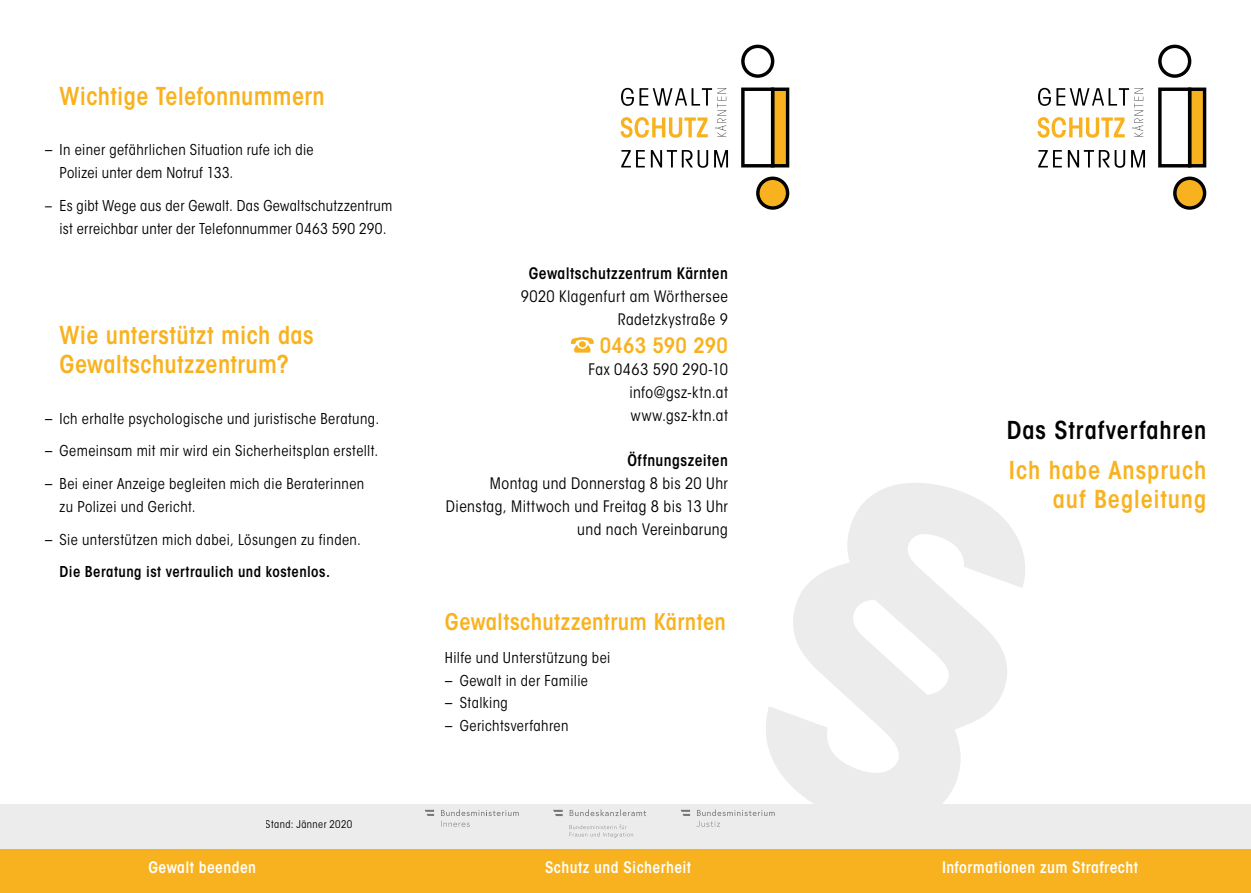
<style>
.page{position:relative;width:1251px;height:893px;background:#fff}
.page>*{position:absolute;margin:0;border:0;box-sizing:border-box;transform-origin:0 0}
.t1{font:600 condensed 24.5px/29.4px "ITC Avant Garde Std";letter-spacing:.015em;color:#f9b21f}
.t2{font:600 condensed 24.5px/29.4px "ITC Avant Garde Std";letter-spacing:.04em;color:#f9b21f;text-align:right}
.t3{font:600 condensed 24.5px "ITC Avant Garde Std";letter-spacing:.04em;color:#000}
.t4{font:600 condensed 22.75px "ITC Avant Garde Std";letter-spacing:.015em;color:#f9b21f}
.t5{font:600 condensed 21px "ITC Avant Garde Std";letter-spacing:.015em;color:#f9b21f}
.t6{font:condensed 15.75px/22.8px "ITC Avant Garde Std";letter-spacing:.025em;color:#000;text-align:right}
.t7{font:600 condensed 15.75px "ITC Avant Garde Std";letter-spacing:.03em;color:#fff}
.t8{font:600 condensed 15.75px "ITC Avant Garde Std";letter-spacing:.025em;color:#000}
.t9{font:condensed 14.88px/22.8px "ITC Avant Garde Std";letter-spacing:.025em;color:#000}
.t10{font:condensed 10.5px "ITC Avant Garde Std";letter-spacing:.04em;color:#000}
.s1{font-size:15.75px}
.s2{font-weight:600}
</style>
<div class="page">
<svg style="left:766px;top:483px;width:259px;height:321px;fill:#ececed"></svg>
<svg style="left:1159px;top:46px;width:30px;height:30px"></svg>
<div style="left:1157px;top:45px;width:33px;height:33px;border:3px solid #000;border-radius:50%"></div>
<svg style="left:1174px;top:178px;width:30px;height:30px"></svg>
<div style="left:1172px;top:177px;width:33px;height:33px;border:3px solid #000;border-radius:50%"></div>
<svg style="left:1038px;top:150px;width:23px;height:17px"></svg>
<svg style="left:1067px;top:150px;width:57px;height:18px"></svg>
<svg style="left:1131px;top:150px;width:13px;height:17px"></svg>
<div style="left:1187px;top:88px;width:18px;height:79px;background:#f9b21f;border:3px solid #000"></div>
<div style="left:1157px;top:88px;width:33px;height:79px;background:#fff;border:3px solid #000"></div>
<svg style="left:1037px;top:88px;width:105px;height:50px"></svg>
<div style="left:0;top:848px;width:1250px;height:45px;background:#f9b21f"></div>
<div style="left:0;top:804px;width:1250px;height:44px;background:#ececed"></div>
<svg style="left:742px;top:46px;width:30px;height:30px"></svg>
<div style="left:741px;top:45px;width:33px;height:33px;border:3px solid #000;border-radius:50%"></div>
<svg style="left:757px;top:178px;width:30px;height:30px"></svg>
<div style="left:756px;top:177px;width:33px;height:33px;border:3px solid #000;border-radius:50%"></div>
<svg style="left:621px;top:150px;width:9px;height:17px"></svg>
<svg style="left:636px;top:150px;width:8px;height:17px"></svg>
<svg style="left:650px;top:150px;width:58px;height:18px"></svg>
<svg style="left:714px;top:150px;width:14px;height:17px"></svg>
<div style="left:770px;top:88px;width:19px;height:79px;background:#f9b21f;border:3px solid #000"></div>
<div style="left:741px;top:88px;width:33px;height:79px;background:#fff;border:3px solid #000"></div>
<svg style="left:620px;top:88px;width:106px;height:50px"></svg>
<svg style="left:570px;top:337px;width:24px;height:16px"></svg>
<svg style="left:441px;top:809px;width:77px;height:18px"></svg>
<svg style="left:425px;top:810px;width:9px;height:6px"></svg>
<svg style="left:569px;top:825px;width:64px;height:13px"></svg>
<svg style="left:569px;top:809px;width:77px;height:7px"></svg>
<svg style="left:553px;top:810px;width:9px;height:6px"></svg>
<svg style="left:696px;top:809px;width:78px;height:18px"></svg>
<svg style="left:681px;top:810px;width:9px;height:6px"></svg>
<h1 class="t1" style="left:60px;top:81px;width:267px">Wichtige Telefonnummern</h1>
<p class="t9" style="left:60px;top:139px;width:255px;text-indent:-15px"><span class="s1">–</span> In einer gefährlichen Situation rufe ich die<br>Polizei unter dem Notruf 133.</p>
<p class="t9" style="left:60px;top:194px;width:334px;text-indent:-15px">– Es gibt Wege aus der Gewalt. Das Gewaltschutzzentrum ist erreichbar unter der Telefonnummer 0463 590 290.</p>
<h1 class="t1" style="left:60px;top:320px;width:256px">Wie unterstützt mich das<br>Gewaltschutzzentrum?</h1>
<p class="t9" style="left:45px;top:407px;width:336px"><span class="s1">–</span> Ich erhalte psychologische und juristische Beratung.</p>
<p class="t9" style="left:45px;top:440px;width:335px"><span class="s1">–</span> Gemeinsam mit mir wird ein Sicherheitsplan erstellt.</p>
<p class="t9" style="left:60px;top:472px;width:306px;text-indent:-15px"><span class="s1">–</span> Bei einer Anzeige begleiten mich die Beraterinnen zu Polizei und Gericht.</p>
<p class="t9" style="left:60px;top:523px;width:303px;line-height:32.7px;text-indent:-15px"><span class="s1">–</span> Sie unterstützen mich dabei, Lösungen zu finden.<br><span class="s2">Die Beratung ist vertraulich und kostenlos.</span></p>
<p class="t10" style="left:265px;top:818px;width:88px">Stand: Jänner 2020</p>
<p class="t8" style="left:528px;top:264px;width:201px">Gewaltschutzzentrum Kärnten</p>
<p class="t6" style="left:521px;top:285px;width:208px">9020 Klagenfurt am Wörthersee<br>Radetzkystraße 9</p>
<h3 class="t5" style="left:599px;top:332px;width:130px">0463 590 290</h3>
<p class="t6" style="left:629px;top:358px;width:100px;text-align:justify;text-indent:-41px">Fax 0463 590 290-10 info@gsz-ktn.at www.gsz-ktn.at</p>
<p class="t8" style="left:627px;top:451px;width:102px">Öffnungszeiten</p>
<p class="t6" style="left:446px;top:472px;width:283px">Montag und Donnerstag 8 bis 20 Uhr<br>Dienstag, Mittwoch und Freitag 8 bis 13 Uhr und nach Vereinbarung</p>
<h2 class="t4" style="left:445px;top:608px;width:282px">Gewaltschutzzentrum Kärnten</h2>
<p class="t9" style="left:445px;top:646px;width:167px">Hilfe und Unterstützung bei</p>
<p class="t9" style="left:445px;top:669px;width:144px"><span class="s1">–</span> Gewalt in der Familie</p>
<p class="t9" style="left:445px;top:692px;width:64px"><span class="s1">–</span> Stalking</p>
<p class="t9" style="left:445px;top:714px;width:125px"><span class="s1">–</span> Gerichtsverfahren</p>
<p class="t7" style="left:148px;top:857px;width:109px">Gewalt beenden</p>
<p class="t7" style="left:545px;top:857px;width:147px">Schutz und Sicherheit</p>
<h1 class="t3" style="left:1006px;top:415px;width:201px">Das Strafverfahren</h1>
<h1 class="t2" style="left:1008px;top:455px;width:199px">Ich habe Anspruch auf Begleitung</h1>
<p class="t7" style="left:941px;top:857px;width:197px">Informationen zum Strafrecht</p>
</div>
